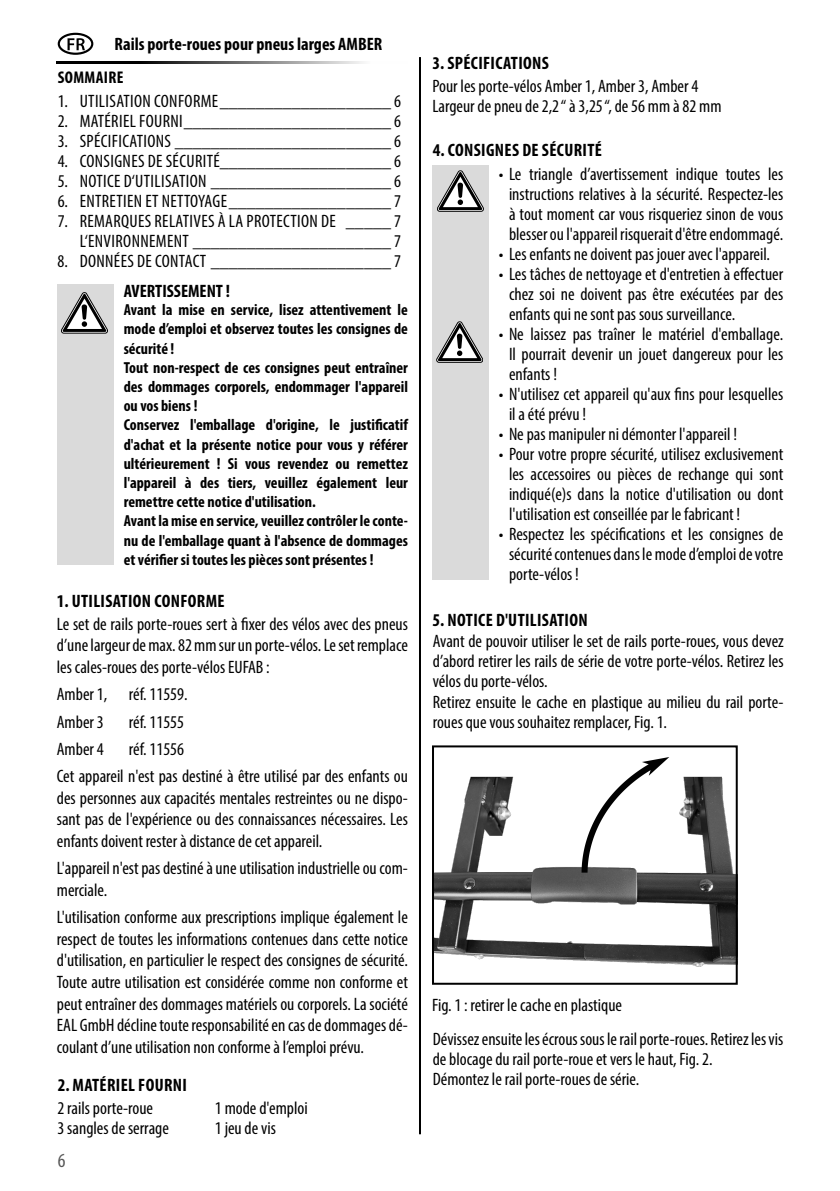
<style>
.page{position:relative;width:840px;height:1191px;background:#fff}
.page>*{position:absolute;margin:0;border:0;box-sizing:border-box;transform-origin:0 0}
.t1{font:condensed 20px "Myriad Pro";color:#575757}
.t2{font:condensed 18px/20px "Myriad Pro";color:#000}
.t3{font:condensed 18px/20px "Myriad Pro";letter-spacing:.02em;color:#000;text-align:right}
.t4{font:700 condensed 18px "Myriad Pro";letter-spacing:.02em;color:#000}
.t5{font:700 condensed 18px "Myriad Pro";color:#000}
.t6{font:700 condensed 17px "Myriad Pro";letter-spacing:.02em;color:#000}
.t7{font:700 condensed 16px/19.2px "Myriad Pro";color:#000}
</style>
<div class="page">
<hr style="left:419px;top:57px;width:2px;height:1077px;background:#000">
<hr style="left:57px;top:61px;width:351px;height:2px;background:#000">
<div style="left:432px;top:166px;width:56px;height:414px;background:#dadada"></div>
<svg style="left:437px;top:171px;width:46px;height:40px"></svg>
<svg style="left:436px;top:322px;width:46px;height:40px"></svg>
<img style="left:435px;top:758px;width:299px;height:208px">
<div style="left:432px;top:745px;width:305px;height:239px;border:2px solid #000"></div>
<div style="left:58px;top:33px;width:35px;height:22px;border:2px solid #000;border-radius:50%"></div>
<svg style="left:67px;top:38px;width:18px;height:12px"></svg>
<div style="left:57px;top:284px;width:56px;height:281px;background:#dadada"></div>
<svg style="left:61px;top:292px;width:46px;height:41px"></svg>
<p class="t5" style="left:115px;top:33px;width:269px">Rails porte-roues pour pneus larges AMBER</p>
<p class="t6" style="left:58px;top:67px;width:67px">SOMMAIRE</p>
<p class="t3" style="left:58px;top:91px;width:344px">1. UTILISATION CONFORME___________________ 6</p>
<p class="t3" style="left:58px;top:111px;width:344px">2. MATÉRIEL FOURNI_______________________ 6</p>
<p class="t3" style="left:58px;top:131px;width:344px">3. SPÉCIFICATIONS ________________________ 6</p>
<p class="t3" style="left:58px;top:151px;width:344px">4. CONSIGNES DE SÉCURITÉ___________________ 6</p>
<p class="t3" style="left:58px;top:171px;width:344px">5. NOTICE D‘UTILISATION ____________________ 6</p>
<p class="t3" style="left:58px;top:191px;width:344px">6. ENTRETIEN ET NETTOYAGE__________________ 7</p>
<p class="t3" style="left:58px;top:211px;width:344px">7. REMARQUES RELATIVES À LA PROTECTION DE _____ 7<br>L‘ENVIRONNEMENT ______________________ 7</p>
<p class="t3" style="left:58px;top:251px;width:344px">8. DONNÉES DE CONTACT ____________________ 7</p>
<p class="t5" style="left:124px;top:280px;width:108px">AVERTISSEMENT !</p>
<p class="t7" style="left:124px;top:300px;width:285px">Avant la mise en service, lisez attentivement le mode d’emploi et observez toutes les consignes de sécurité !<br>Tout non-respect de ces consignes peut entraîner des dommages corporels, endommager l'appareil ou vos biens !<br>Conservez l'emballage d'origine, le justificatif d'achat et la présente notice pour vous y référer ultérieurement ! Si vous revendez ou remettez l'appareil à des tiers, veuillez également leur remettre cette notice d'utilisation.<br>Avant la mise en service, veuillez contrôler le conte&shy;nu de l'emballage quant à l'absence de dommages et vérifier si toutes les pièces sont présentes !</p>
<p class="t4" style="left:57px;top:590px;width:169px">1. UTILISATION CONFORME</p>
<p class="t2" style="left:57px;top:613px;width:352px;line-height:21.6px;text-align:justify">Le set de rails porte-roues sert à fixer des vélos avec des pneus d’une largeur de max. 82 mm sur un porte-vélos. Le set remplace les cales-roues des porte-vélos EUFAB :</p>
<p class="t2" style="left:57px;top:680px;width:132px;line-height:27.2px">Amber 1, réf. 11559.<br>Amber 3</p>
<p class="t2" style="left:129px;top:711px;width:57px">réf. 11555</p>
<p class="t2" style="left:57px;top:735px;width:352px;line-height:27.2px;text-indent:72px">réf. 11556<br>Cet appareil n'est pas destiné à être utilisé par des enfants ou</p>
<p class="t2" style="left:57px;top:786px;width:352px;line-height:21.6px;text-align:justify">des personnes aux capacités mentales restreintes ou ne dispo&shy;sant pas de l'expérience ou des connaissances nécessaires. Les enfants doivent rester à distance de cet appareil.</p>
<p class="t2" style="left:57px;top:857px;width:352px;line-height:21.6px">L'appareil n'est pas destiné à une utilisation industrielle ou com&shy;merciale.</p>
<p class="t2" style="left:57px;top:906px;width:352px;line-height:21.6px;text-align:justify">L'utilisation conforme aux prescriptions implique également le respect de toutes les informations contenues dans cette notice d'utilisation, en particulier le respect des consignes de sécurité.<br>Toute autre utilisation est considérée comme non conforme et peut entraîner des dommages matériels ou corporels. La société EAL GmbH décline toute responsabilité en cas de dommages dé&shy;coulant d’une utilisation non conforme à l’emploi prévu.</p>
<p class="t2" style="left:57px;top:738px;width:48px">Amber 4</p>
<p class="t4" style="left:58px;top:1074px;width:131px">2. MATÉRIEL FOURNI</p>
<p class="t2" style="left:57px;top:1098px;width:113px">2 rails porte-roue<br>3 sangles de serrage</p>
<p class="t1" style="left:58px;top:1147px;width:9px">6</p>
<p class="t2" style="left:215px;top:1098px;width:94px">1 mode d'emploi<br>1 jeu de vis</p>
<p class="t4" style="left:432px;top:52px;width:118px">3. SPÉCIFICATIONS</p>
<p class="t2" style="left:432px;top:76px;width:290px">Pour les porte-vélos Amber 1, Amber 3, Amber 4<br>Largeur de pneu de 2,2 “ à 3,25 “, de 56 mm à 82 mm</p>
<p class="t4" style="left:432px;top:139px;width:170px">4. CONSIGNES DE SÉCURITÉ</p>
<p class="t2" style="left:498px;top:164px;width:286px;text-align:center">• Le triangle d’avertissement indique toutes les instructions relatives à la sécurité. Respectez-les à tout moment car vous risqueriez sinon de vous blesser ou l'appareil risquerait d'être endommagé.</p>
<p class="t2" style="left:498px;top:244px;width:272px">• Les enfants ne doivent pas jouer avec l'appareil.</p>
<p class="t2" style="left:508px;top:264px;width:275px;text-align:justify;text-indent:-10px">• Les tâches de nettoyage et d'entretien à effectuer chez soi ne doivent pas être exécutées par des enfants qui ne sont pas sous surveillance.</p>
<p class="t2" style="left:508px;top:324px;width:275px;text-align:justify;text-indent:-10px">• Ne laissez pas traîner le matériel d'emballage.<br>Il pourrait devenir un jouet dangereux pour les enfants !</p>
<p class="t2" style="left:508px;top:384px;width:275px;text-indent:-10px">• N'utilisez cet appareil qu'aux fins pour lesquelles il a été prévu !</p>
<p class="t2" style="left:498px;top:424px;width:239px">• Ne pas manipuler ni démonter l'appareil !</p>
<p class="t2" style="left:508px;top:444px;width:275px;text-align:justify;text-indent:-10px">• Pour votre propre sécurité, utilisez exclusivement les accessoires ou pièces de rechange qui sont indiqué(e)s dans la notice d'utilisation ou dont l'utilisation est conseillée par le fabricant !</p>
<p class="t2" style="left:508px;top:524px;width:275px;text-align:justify;text-indent:-10px">• Respectez les spécifications et les consignes de sécurité contenues dans le mode d’emploi de votre porte-vélos !</p>
<p class="t4" style="left:432px;top:609px;width:157px">5. NOTICE D'UTILISATION</p>
<p class="t2" style="left:432px;top:631px;width:352px">Avant de pouvoir utiliser le set de rails porte-roues, vous devez d’abord retirer les rails de série de votre porte-vélos. Retirez les vélos du porte-vélos.<br>Retirez ensuite le cache en plastique au milieu du rail porte&shy;roues que vous souhaitez remplacer, Fig. 1.</p>
<p class="t2" style="left:432px;top:994px;width:191px">Fig. 1 : retirer le cache en plastique</p>
<p class="t2" style="left:432px;top:1028px;width:352px">Dévissez ensuite les écrous sous le rail porte-roues. Retirez les vis de blocage du rail porte-roue et vers le haut, Fig. 2.<br>Démontez le rail porte-roues de série.</p>
</div>
